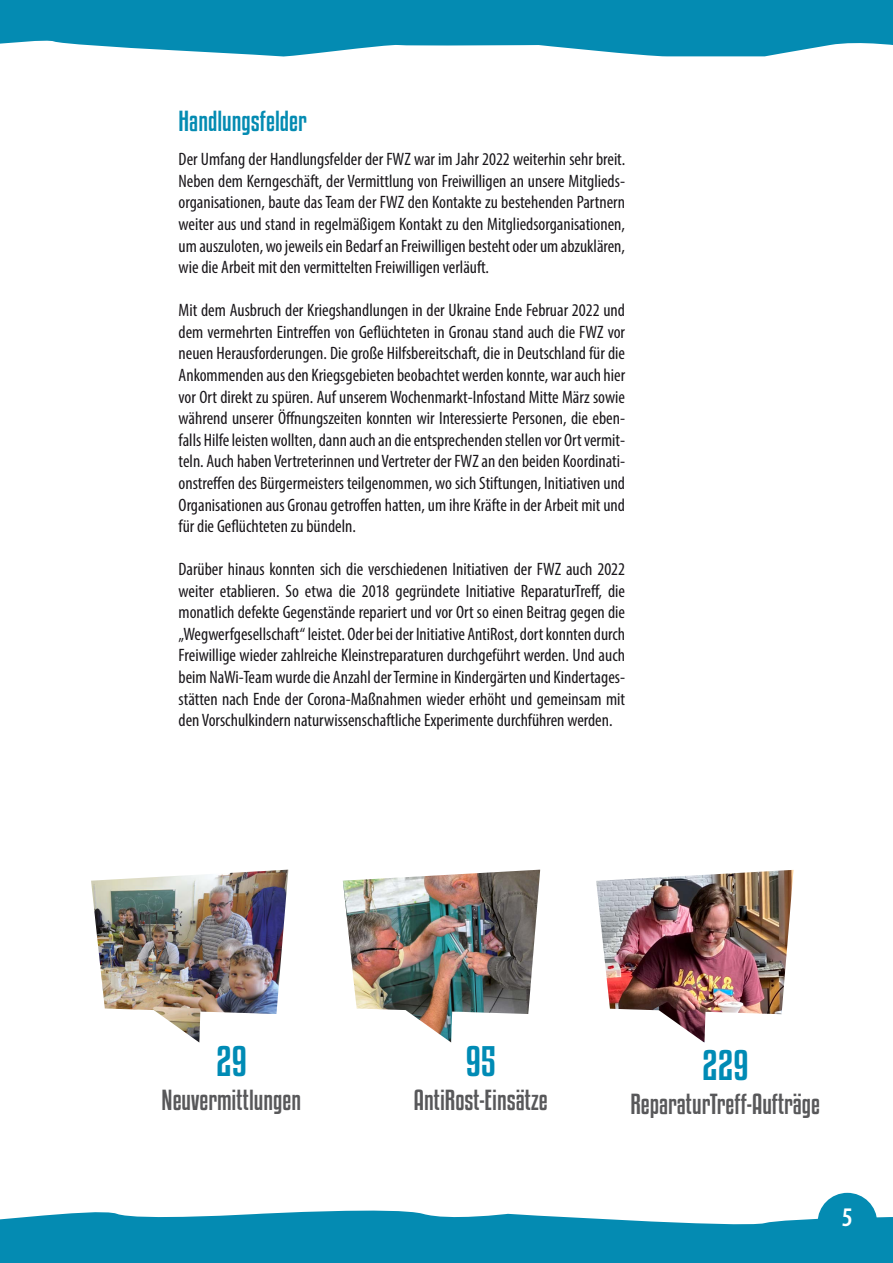
<style>
.page{position:relative;width:893px;height:1263px;background:#fff}
.page>*{position:absolute;margin:0;border:0;box-sizing:border-box;transform-origin:0 0}
.t1{font:37.5px "Kenyan Coffee Rg";color:#008bb5}
.t2{font:600 condensed 27px "Myriad Pro";color:#fff}
.t3{font:25.5px "Kenyan Coffee Rg";color:#58585a}
.t4{font:25.5px "Kenyan Coffee Rg";color:#048bb2}
.t5{font:condensed 18px/21.6px "Myriad Pro";color:#1a171b;text-align:justify}
</style>
<div class="page">
<img style="left:91px;top:870px;width:197px;height:172px">
<img style="left:343px;top:870px;width:197px;height:172px">
<img style="left:596px;top:870px;width:197px;height:173px">
<svg style="left:0;top:1206px;width:893px;height:57px;fill:#048bb2"></svg>
<svg style="left:0;top:0;width:893px;height:57px;fill:#048bb2"></svg>
<div style="left:818px;top:1193px;width:59px;height:59px;background:#048bb2;border-radius:50%"></div>
<h3 class="t4" style="left:179px;top:105px;width:130px">Handlungsfelder</h3>
<p class="t5" style="left:179px;top:148px;width:448px">Der Umfang der Handlungsfelder der FWZ war im Jahr 2022 weiterhin sehr breit.<br>Neben dem Kerngeschäft, der Vermittlung von Freiwilligen an unsere Mitglieds&shy;organisationen, baute das Team der FWZ den Kontakte zu bestehenden Partnern weiter aus und stand in regelmäßigem Kontakt zu den Mitgliedsorganisationen, um auszuloten, wo jeweils ein Bedarf an Freiwilligen besteht oder um abzuklären, wie die Arbeit mit den vermittelten Freiwilligen verläuft.</p>
<p class="t5" style="left:179px;top:299px;width:448px">Mit dem Ausbruch der Kriegshandlungen in der Ukraine Ende Februar 2022 und dem vermehrten Eintreffen von Geflüchteten in Gronau stand auch die FWZ vor neuen Herausforderungen. Die große Hilfsbereitschaft, die in Deutschland für die Ankommenden aus den Kriegsgebieten beobachtet werden konnte, war auch hier vor Ort direkt zu spüren. Auf unserem Wochenmarkt-Infostand Mitte März sowie während unserer Öffnungszeiten konnten wir Interessierte Personen, die eben&shy;falls Hilfe leisten wollten, dann auch an die entsprechenden stellen vor Ort vermit&shy;teln. Auch haben Vertreterinnen und Vertreter der FWZ an den beiden Koordinati&shy;onstreffen des Bürgermeisters teilgenommen, wo sich Stiftungen, Initiativen und Organisationen aus Gronau getroffen hatten, um ihre Kräfte in der Arbeit mit und für die Geflüchteten zu bündeln.</p>
<p class="t5" style="left:179px;top:558px;width:448px">Darüber hinaus konnten sich die verschiedenen Initiativen der FWZ auch 2022 weiter etablieren. So etwa die 2018 gegründete Initiative ReparaturTreff, die monatlich defekte Gegenstände repariert und vor Ort so einen Beitrag gegen die „Wegwerfgesellschaft“ leistet. Oder bei der Initiative AntiRost, dort konnten durch Freiwillige wieder zahlreiche Kleinstreparaturen durchgeführt werden. Und auch beim NaWi-Team wurde die Anzahl der Termine in Kindergärten und Kindertages&shy;stätten nach Ende der Corona-Maßnahmen wieder erhöht und gemeinsam mit den Vorschulkindern naturwissenschaftliche Experimente durchführen werden.</p>
<h1 class="t1" style="left:216px;top:1039px;width:32px">29</h1>
<h3 class="t3" style="left:162px;top:1085px;width:141px">Neuvermittlungen</h3>
<h1 class="t1" style="left:466px;top:1039px;width:32px">95</h1>
<h3 class="t3" style="left:414px;top:1085px;width:135px">AntiRost-Einsätze</h3>
<h1 class="t1" style="left:702px;top:1042px;width:48px">229</h1>
<h3 class="t3" style="left:630px;top:1088px;width:191px">ReparaturTreff-Aufträge</h3>
<h2 class="t2" style="left:842px;top:1202px;width:13px">5</h2>
</div>
